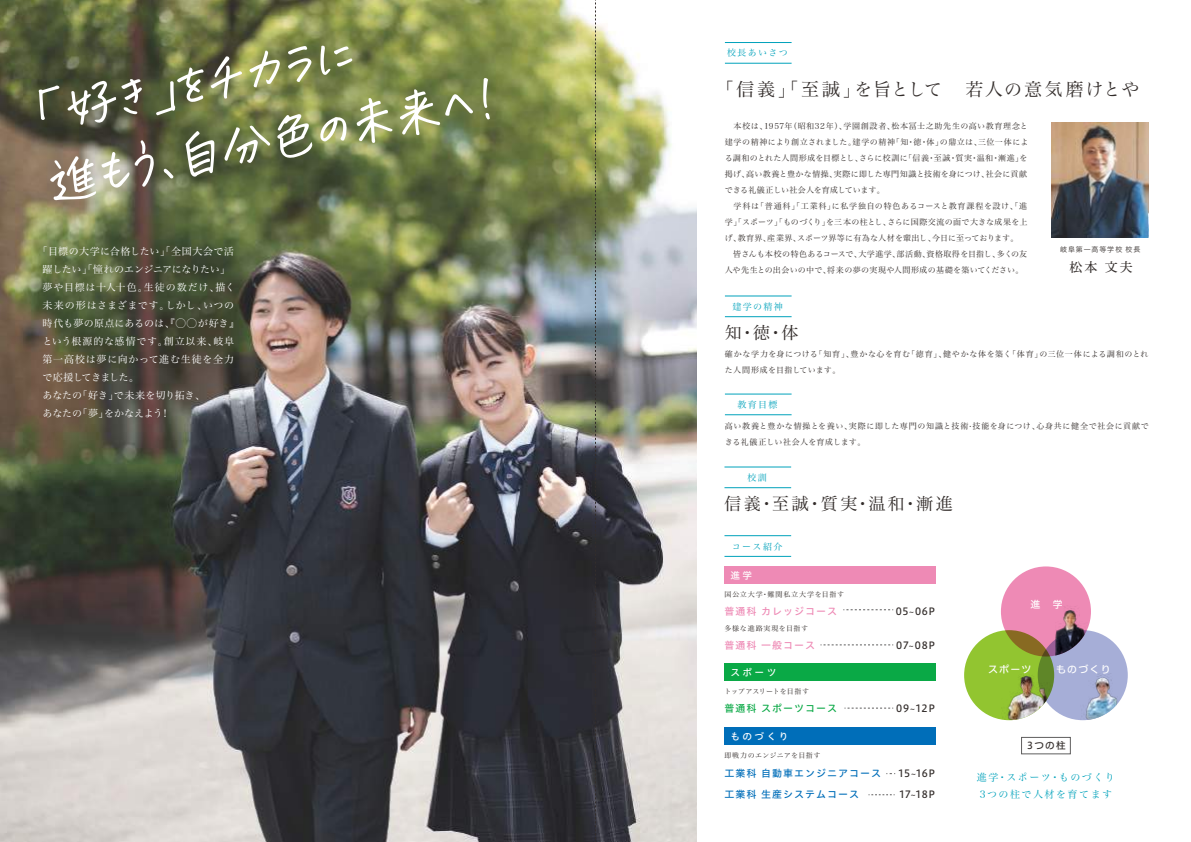
<style>
.page{position:relative;width:1191px;height:842px;background:#fff}
.page>*{position:absolute;margin:0;border:0;box-sizing:border-box;transform-origin:0 0}
.t1{font:52.2px/70.1px "hanatotyoutyo";color:#fff}
.t2{font:18px "Hira Min Std W3";letter-spacing:.075em;color:#332d2b}
.t3{font:17px "Hira Min Std W3";letter-spacing:.15em;color:#332d2b}
.t4{font:13px "Shuei Min Pro M";color:#332d2b}
.t5{font:10px/18px "Hira Min Std W3";letter-spacing:.035em;color:#fff}
.t6{font:10px/21.2px "Hiragino UD Sans Std W5";letter-spacing:.1em;color:#006eb9}
.t7{font:10px/17px "Hira Min Std W3";letter-spacing:.15em;color:#00a2bb}
.t8{font:10px "Hiragino UD Sans Std W5";letter-spacing:.1em;color:#ee8ab5}
.t9{font:10px "Hiragino UD Sans Std W5";letter-spacing:.05em;color:#332d2b}
.t10{font:10px/21.2px "Hiragino UD Sans Std W5";letter-spacing:.005em;color:#332d2b}
.t11{font:10px "Hiragino UD Sans Std W5";letter-spacing:.1em;color:#0aa946}
.t12{font:9.9px "Hiragino UD Sans F Std W5";letter-spacing:.125em;color:#fff}
.t13{font:9.7px "Hiragino UD Sans Std W5";letter-spacing:.25em;color:#fff}
.t14{font:9.7px "Hiragino UD Sans F Std W5";color:#332d2b}
.t15{font:9px "Hira Min Std W3";letter-spacing:.15em;color:#00a2bb}
.t16{font:8px/16px "Hira Min Std W3";letter-spacing:.05em;color:#332d2b}
.t17{font:8px/16px "Hira Min Std W3";letter-spacing:.08em;color:#332d2b}
.t18{font:8px/16px "Hira Min Std W3";letter-spacing:.07em;color:#332d2b}
.t19{font:7px "Hira Min Std W3";letter-spacing:.12em;color:#332d2b}
.t20{font:7px "Hira Min Std W3";letter-spacing:.06em;color:#332d2b}
.t21{font:7px "Hira Min Std W3";letter-spacing:.01em;color:#332d2b}
.t22{font:7px "Hira Min Std W3";letter-spacing:.1em;color:#332d2b}
.t23{font:7px "Hiragino UD Sans F Std W3";letter-spacing:.12em;color:#332d2b}
</style>
<div class="page">
<img style="left:0;top:0;width:696px;height:842px">
<img style="left:1051px;top:122px;width:97px;height:116px">
<hr style="left:725px;top:394px;width:66px;height:1px;background:#00a2bb">
<hr style="left:725px;top:414px;width:66px;height:1px;background:#00a2bb">
<hr style="left:725px;top:296px;width:66px;height:1px;background:#00a2bb">
<hr style="left:725px;top:316px;width:66px;height:1px;background:#00a2bb">
<hr style="left:724px;top:535px;width:67px;height:1px;background:#00a2bb">
<hr style="left:724px;top:556px;width:67px;height:1px;background:#00a2bb">
<hr style="left:724px;top:467px;width:67px;height:1px;background:#00a2bb">
<hr style="left:724px;top:487px;width:67px;height:1px;background:#00a2bb">
<div style="left:724px;top:566px;width:211px;height:17px;background:#ee8ab5"></div>
<div style="left:724px;top:663px;width:211px;height:17px;background:#0aa946"></div>
<div style="left:724px;top:727px;width:211px;height:17px;background:#006eb9"></div>
<svg style="left:843px;top:609px;width:50px;height:1px"></svg>
<svg style="left:820px;top:645px;width:73px;height:1px"></svg>
<svg style="left:844px;top:708px;width:49px;height:1px"></svg>
<svg style="left:868px;top:794px;width:26px;height:1px"></svg>
<hr style="left:725px;top:42px;width:66px;height:1px;background:#00a2bb">
<hr style="left:725px;top:63px;width:66px;height:1px;background:#00a2bb">
<div style="left:1021px;top:737px;width:49px;height:17px;border:1px solid #5f5e5e"></div>
<div style="left:1001px;top:566px;width:90px;height:90px;background:#ee8ab5;border-radius:50%"></div>
<img style="left:1039px;top:597px;width:52px;height:52px">
<svg style="left:964px;top:630px;width:90px;height:90px;background:#91b42f"></svg>
<svg style="left:1037px;top:630px;width:90px;height:90px;background:#8e91b4"></svg>
<img style="left:1056px;top:673px;width:71px;height:47px">
<img style="left:993px;top:658px;width:61px;height:62px">
<svg style="left:595px;top:0;width:1px;height:842px"></svg>
<h1 class="t1" style="left:26px;top:78px;width:464px;text-indent:-20px;rotate:-11deg">「好き」をチカラに<br>進もう、自分色の未来へ！</h1>
<p class="t5" style="left:43px;top:242px;width:198px;text-indent:-5px">「目標の大学に合格したい」「全国大会で活躍したい」「憧れのエンジニアになりたい」夢や目標は十人十色。生徒の数だけ、描く未来の形はさまざまです。しかし、いつの時代も夢の原点にあるのは、『◯◯が好き』という根源的な感情です。創立以来、岐阜第一高校は夢に向かって進む生徒を全力で応援してきました。<br>あなたの「好き」で未来を切り拓き、<br>あなたの「夢」をかなえよう！</p>
<p class="t15" style="left:727px;top:46px;width:62px">校長あいさつ</p>
<h2 class="t2" style="left:716px;top:76px;width:425px">「信義」「至誠」を旨として　若人の意気磨けとや</h2>
<p class="t16" style="left:725px;top:118px;width:305px">　本校は、1957年（昭和32年）、学園創設者、松本冨士之助先生の高い教育理念と建学の精神により創立されました。建学の精神「知・徳・体」の鼎立は、三位一体による調和のとれた人間形成を目標とし、さらに校訓に「信義・至誠・質実・温和・漸進」を掲げ、高い教養と豊かな情操、実際に即した専門知識と技術を身につけ、社会に貢献できる礼儀正しい社会人を育成しています。<br>　学科は「普通科」「工業科」に私学独自の特色あるコースと教育課程を設け、「進学」「スポーツ」「ものづくり」を三本の柱とし、さらに国際交流の面で大きな成果を上げ、教育界、産業界、スポーツ界等に有為な人材を輩出し、今日に至っております。　皆さんも本校の特色あるコースで、大学進学、部活動、資格取得を目指し、多くの友人や先生との出会いの中で、将来の夢の実現や人間形成の基礎を築いてください。</p>
<p class="t23" style="left:1060px;top:244px;width:82px">岐阜第一高等学校 校長</p>
<h3 class="t4" style="left:1069px;top:258px;width:65px">松本 文夫</h3>
<p class="t15" style="left:732px;top:300px;width:52px">建学の精神</p>
<h3 class="t3" style="left:725px;top:321px;width:75px">知･徳･体</h3>
<p class="t18" style="left:725px;top:346px;width:425px">確かな学力を身につける「知育」、豊かな心を育む「徳育」、健やかな体を築く「体育」の三位一体による調和のとれた人間形成を目指しています。</p>
<p class="t15" style="left:737px;top:398px;width:42px">教育目標</p>
<p class="t17" style="left:725px;top:418px;width:425px">高い教養と豊かな情操とを養い、実際に即した専門の知識と技術·技能を身につけ、心身共に健全で社会に貢献できる礼儀正しい社会人を育成します。</p>
<p class="t15" style="left:747px;top:471px;width:21px">校訓</p>
<h3 class="t3" style="left:724px;top:492px;width:230px">信義･至誠･質実･温和･漸進</h3>
<p class="t15" style="left:732px;top:540px;width:52px">コース紹介</p>
<p class="t13" style="left:730px;top:568px;width:23px">進学</p>
<p class="t19" style="left:724px;top:590px;width:121px">国公立大学・難関私立大学を目指す</p>
<p class="t8" style="left:724px;top:603px;width:114px">普通科 カレッジコース</p>
<p class="t22" style="left:724px;top:624px;width:85px">多様な進路実現を目指す</p>
<p class="t8" style="left:724px;top:637px;width:92px">普通科 一般コース</p>
<p class="t9" style="left:895px;top:603px;width:41px">05~06P</p>
<p class="t9" style="left:896px;top:637px;width:40px">07~08P</p>
<p class="t13" style="left:730px;top:665px;width:47px">スポーツ</p>
<p class="t21" style="left:724px;top:687px;width:86px">トップアスリートを目指す</p>
<p class="t11" style="left:724px;top:701px;width:114px">普通科 スポーツコース</p>
<p class="t9" style="left:896px;top:701px;width:40px">09~12P</p>
<p class="t13" style="left:730px;top:729px;width:60px">ものづくり</p>
<p class="t20" style="left:724px;top:750px;width:97px">即戦力のエンジニアを目指す</p>
<p class="t6" style="left:724px;top:762px;width:158px">工業科 自動車エンジニアコース工業科 生産システムコース</p>
<p class="t10" style="left:898px;top:762px;width:38px">15~16P<br>17~18P</p>
<p class="t12" style="left:1030px;top:597px;width:34px">進　学</p>
<p class="t12" style="left:988px;top:662px;width:45px">スポーツ</p>
<p class="t12" style="left:1056px;top:662px;width:56px">ものづくり</p>
<p class="t14" style="left:1027px;top:738px;width:40px">3つの柱</p>
<p class="t7" style="left:977px;top:768px;width:139px">進学･スポーツ･ものづくり<br>3つの柱で人材を育てます</p>
</div>
